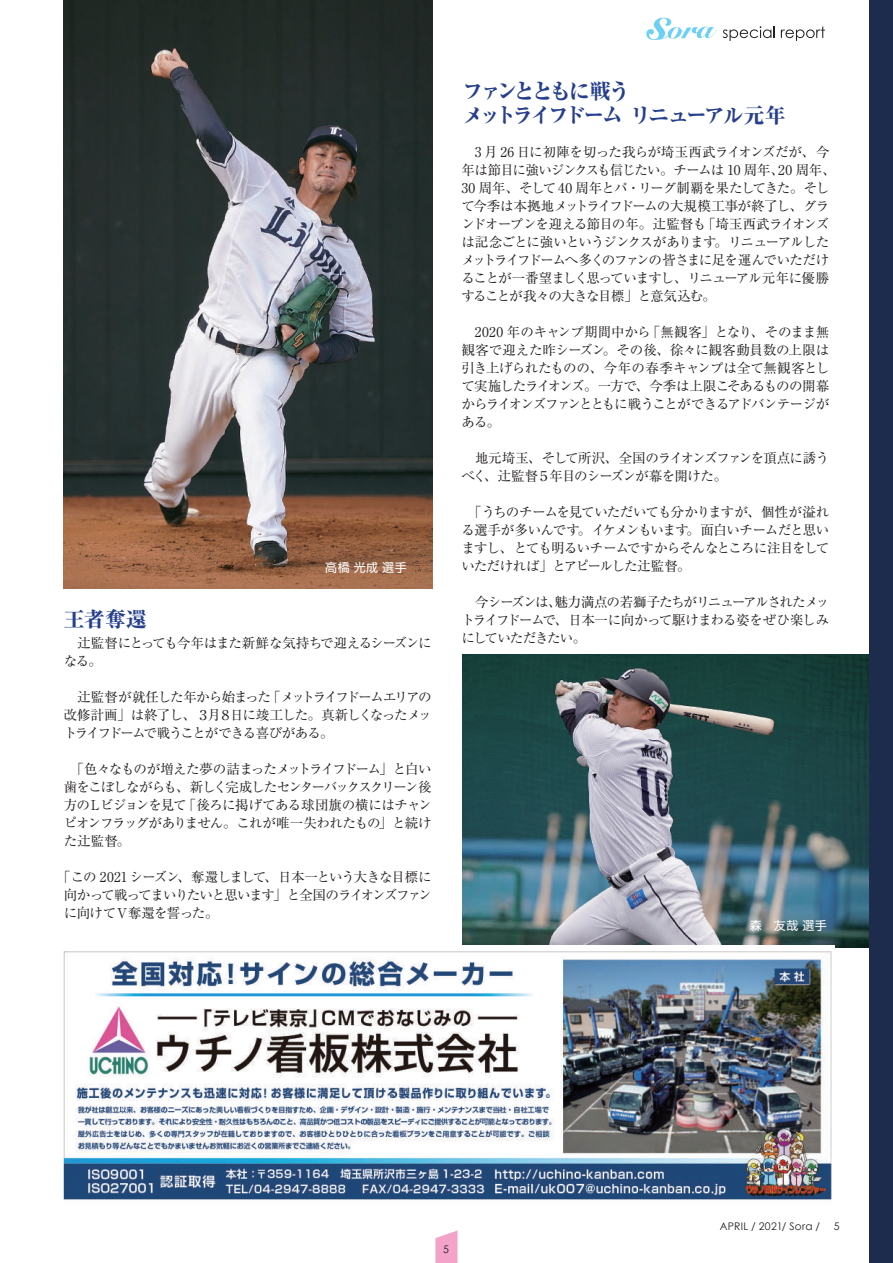
<style>
.page{position:relative;width:893px;height:1263px;background:#fff}
.page>*{position:absolute;margin:0;border:0;box-sizing:border-box;transform-origin:0 0}
.t1{font:800 21px/24px "Ryumin Pro";letter-spacing:-.13em;color:#253f8e}
.t2{font:13.5px/18px "Ryumin Pro";letter-spacing:-.065em;color:#231f20;text-align:justify}
.t3{font:12px "Shin Go Pro";letter-spacing:.04em;color:#fff}
.t4{font:10.5px "Century Gothic";letter-spacing:.025em;color:#231f20}
</style>
<div class="page">
<img style="left:463px;top:654px;width:407px;height:293px">
<img style="left:64px;top:0;width:368px;height:589px">
<svg style="left:435px;top:1230px;width:23px;height:33px"></svg>
<svg style="left:646px;top:18px;width:71px;height:22px"></svg>
<svg style="left:723px;top:26px;width:52px;height:15px"></svg>
<svg style="left:781px;top:27px;width:44px;height:14px"></svg>
<img style="left:63px;top:945px;width:771px;height:255px">
<div style="left:870px;top:0;width:23px;height:1263px;background:#1d2c4c"></div>
<h1 class="t1" style="left:64px;top:605px;width:85px">王者奪還</h1>
<p class="t3" style="left:325px;top:557px;width:83px">高橋 光成 選手</p>
<p class="t2" style="left:64px;top:633px;width:369px">　辻監督にとっても今年はまた新鮮な気持ちで迎えるシーズンになる。</p>
<p class="t2" style="left:64px;top:687px;width:369px">　辻監督が就任した年から始まった「メットライフドームエリアの改修計画」は終了し、３月８日に竣工した。真新しくなったメットライフドームで戦うことができる喜びがある。</p>
<p class="t2" style="left:64px;top:759px;width:369px">　「色々なものが増えた夢の詰まったメットライフドーム」と白い歯をこぼしながらも、新しく完成したセンターバックスクリーン後方のＬビジョンを見て「後ろに掲げてある球団旗の横にはチャンピオンフラッグがありません。これが唯一失われたもの」と続けた辻監督。</p>
<p class="t2" style="left:64px;top:867px;width:369px;text-indent:-7px">「この 2021 シーズン、奪還しまして、日本一という大きな目標に向かって戦ってまいりたいと思います」と全国のライオンズファンに向けてＶ奪還を誓った。</p>
<h1 class="t1" style="left:463px;top:78px;width:325px">ファンとともに戦う<br>メットライフドーム リニューアル元年</h1>
<p class="t2" style="left:461px;top:142px;width:376px;text-align:left">　3 月 26 日に初陣を切った我らが埼玉西武ライオンズだが、今年は節目に強いジンクスも信じたい。チームは 10 周年、20 周年、30 周年、そして 40 周年とパ・リーグ制覇を果たしてきた。そして今季は本拠地メットライフドームの大規模工事が終了し、グランドオープンを迎える節目の年。辻監督も「埼玉西武ライオンズは記念ごとに強いというジンクスがあります。リニューアルしたメットライフドームへ多くのファンの皆さまに足を運んでいただけることが一番望ましく思っていますし、リニューアル元年に優勝することが我々の大きな目標」と意気込む。</p>
<p class="t2" style="left:461px;top:322px;width:369px">　2020 年のキャンプ期間中から「無観客」となり、そのまま無観客で迎えた昨シーズン。その後、徐々に観客動員数の上限は引き上げられたものの、今年の春季キャンプは全て無観客として実施したライオンズ。一方で、今季は上限こそあるものの開幕からライオンズファンとともに戦うことができるアドバンテージがある。</p>
<p class="t2" style="left:461px;top:448px;width:369px">　地元埼玉、そして所沢、全国のライオンズファンを頂点に誘うべく、辻監督５年目のシーズンが幕を開けた。</p>
<p class="t2" style="left:461px;top:502px;width:369px">　「うちのチームを見ていただいても分かりますが、個性が溢れる選手が多いんです。イケメンもいます。面白いチームだと思いますし、とても明るいチームですからそんなところに注目をしていただければ」とアピールした辻監督。</p>
<p class="t2" style="left:461px;top:592px;width:369px">　今シーズンは、魅力満点の若獅子たちがリニューアルされたメットライフドームで、日本一に向かって駆けまわる姿をぜひ楽しみにしていただきたい。</p>
<p class="t3" style="left:750px;top:915px;width:78px">森　友哉 選手</p>
<p class="t4" style="left:443px;top:1243px;width:7px">5</p>
<p class="t4" style="left:720px;top:1220px;width:102px">APRIL / 2021/ Sora /</p>
<p class="t4" style="left:834px;top:1220px;width:7px">5</p>
</div>
